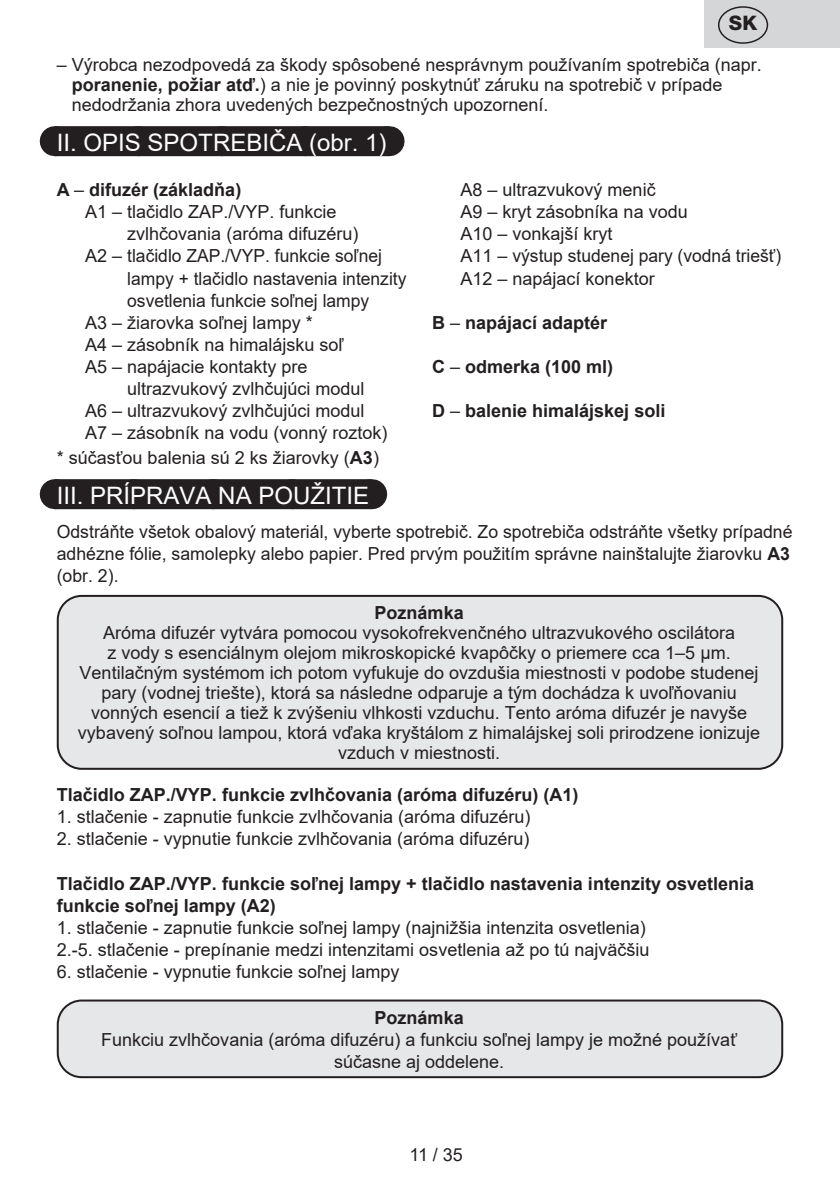
<style>
.page{position:relative;width:840px;height:1191px;background:#fff}
.page>*{position:absolute;margin:0;border:0;box-sizing:border-box;transform-origin:0 0}
.Grafický_nadpis_ETA{font:24px "Arial";color:#fff}
.t1{font:800 20px "Helvetica Neue OT";color:#231f20}
.Normální{font:18px/20px "Arial";color:#231f20}
._3_Text{font:18px/22px "Arial";color:#231f20}
._3_Text-2{font:700 18px/22px "Arial";color:#231f20}
.Normální-2{font:700 18px "Arial";color:#231f20}
.s1{font-weight:700}
.s2{font-weight:400}
</style>
<div class="page">
<div style="left:55px;top:126px;width:333px;height:30px;background:#231f20"></div>
<svg style="left:139px;top:126px;width:207px;height:1px"></svg>
<hr style="left:388px;top:126px;width:1px;height:30px;background:#231f20">
<div style="left:55px;top:479px;width:316px;height:30px;background:#231f20"></div>
<svg style="left:135px;top:479px;width:196px;height:1px"></svg>
<hr style="left:371px;top:479px;width:1px;height:30px;background:#231f20">
<div style="left:58px;top:596px;width:723px;height:173px;background:#e6e7e9;border-radius:24px"></div>
<div style="left:57px;top:595px;width:725px;height:175px;border:2px solid #231f20;border-radius:24px"></div>
<div style="left:58px;top:1000px;width:723px;height:77px;background:#e6e7e9;border-radius:24px"></div>
<div style="left:57px;top:999px;width:725px;height:79px;border:2px solid #231f20;border-radius:24px"></div>
<div style="left:704px;top:0;width:135px;height:48px;background:#d5d6d8"></div>
<div style="left:717px;top:6px;width:50px;height:38px;border:1px solid #231f20;border-radius:50%"></div>
<p class="t1" style="left:728px;top:11px;width:30px">SK</p>
<p class="Normální" style="left:72px;top:55px;width:691px;text-indent:-15px">– Výrobca nezodpovedá za škody spôsobené nesprávnym používaním spotrebiča (napr. <span class="s1">poranenie, požiar atď.</span>) a nie je povinný poskytnúť záruku na spotrebič v prípade nedodržania zhora uvedených bezpečnostných upozornení.</p>
<p class="Grafický_nadpis_ETA" style="left:57px;top:126px;width:331px">II. OPIS SPOTREBIČA (obr. 1)</p>
<p class="_3_Text-2" style="left:57px;top:179px;width:186px">A <span class="s2">–</span> difuzér (základňa)</p>
<p class="_3_Text" style="left:127px;top:201px;width:233px;text-indent:-42px">A1 – tlačidlo ZAP./VYP. funkcie zvlhčovania (aróma difuzéru)</p>
<p class="_3_Text" style="left:127px;top:245px;width:280px;text-indent:-42px">A2 – tlačidlo ZAP./VYP. funkcie soľnej lampy + tlačidlo nastavenia intenzity osvetlenia funkcie soľnej lampy</p>
<p class="_3_Text" style="left:85px;top:311px;width:229px">A3 – žiarovka soľnej lampy *</p>
<p class="_3_Text" style="left:85px;top:333px;width:260px">A4 – zásobník na himalájsku soľ</p>
<p class="_3_Text" style="left:127px;top:355px;width:239px;text-indent:-42px">A5 – napájacie kontakty pre ultrazvukový zvlhčujúci modul</p>
<p class="_3_Text" style="left:85px;top:399px;width:281px">A6 – ultrazvukový zvlhčujúci modul</p>
<p class="_3_Text" style="left:85px;top:421px;width:304px">A7 – zásobník na vodu (vonný roztok)</p>
<p class="_3_Text" style="left:460px;top:179px;width:197px">A8 – ultrazvukový menič</p>
<p class="_3_Text" style="left:460px;top:201px;width:229px">A9 – kryt zásobníka na vodu</p>
<p class="_3_Text" style="left:460px;top:223px;width:154px">A10 – vonkajší kryt</p>
<p class="_3_Text" style="left:460px;top:245px;width:322px">A11 – výstup studenej pary (vodná triešť)</p>
<p class="_3_Text" style="left:460px;top:267px;width:196px">A12 – napájací konektor</p>
<p class="_3_Text-2" style="left:432px;top:311px;width:177px">B <span class="s2">–</span> napájací adaptér</p>
<p class="_3_Text-2" style="left:432px;top:355px;width:183px">C <span class="s2">–</span> odmerka (100 ml)</p>
<p class="_3_Text-2" style="left:432px;top:399px;width:235px">D <span class="s2">–</span> balenie himalájskej soli</p>
<p class="Normální" style="left:57px;top:448px;width:323px">* súčasťou balenia sú 2 ks žiarovky (<span class="s1">A3</span>)</p>
<p class="Grafický_nadpis_ETA" style="left:57px;top:479px;width:314px">III. PRÍPRAVA NA POUŽITIE</p>
<p class="Normální" style="left:57px;top:520px;width:737px;line-height:22px">Odstráňte všetok obalový materiál, vyberte spotrebič. Zo spotrebiča odstráňte všetky prípadné adhézne fólie, samolepky alebo papier. Pred prvým použitím správne nainštalujte žiarovku <span class="s1">A3 </span>(obr. 2).</p>
<p class="Normální-2" style="left:374px;top:600px;width:91px">Poznámka</p>
<p class="Normální" style="left:78px;top:622px;width:683px;text-align:center">Aróma difuzér vytvára pomocou vysokofrekvenčného ultrazvukového oscilátora<br>z vody s esenciálnym olejom mikroskopické kvapôčky o priemere cca 1–5 μm.<br>Ventilačným systémom ich potom vyfukuje do ovzdušia miestnosti v podobe studenej pary (vodnej triešte), ktorá sa následne odparuje a tým dochádza k uvoľňovaniu vonných esencií a tiež k zvýšeniu vlhkosti vzduchu. Tento aróma difuzér je navyše vybavený soľnou lampou, ktorá vďaka kryštálom z himalájskej soli prirodzene ionizuje vzduch v miestnosti.</p>
<p class="_3_Text-2" style="left:57px;top:784px;width:523px">Tlačidlo ZAP./VYP. funkcie zvlhčovania (aróma difuzéru) (A1)</p>
<p class="_3_Text" style="left:57px;top:806px;width:475px">1. stlačenie - zapnutie funkcie zvlhčovania (aróma difuzéru)</p>
<p class="_3_Text" style="left:57px;top:828px;width:474px">2. stlačenie - vypnutie funkcie zvlhčovania (aróma difuzéru)</p>
<p class="_3_Text-2" style="left:57px;top:872px;width:698px">Tlačidlo ZAP./VYP. funkcie soľnej lampy + tlačidlo nastavenia intenzity osvetlenia funkcie soľnej lampy (A2)</p>
<p class="_3_Text" style="left:57px;top:916px;width:590px">1. stlačenie - zapnutie funkcie soľnej lampy (najnižšia intenzita osvetlenia)</p>
<p class="_3_Text" style="left:57px;top:938px;width:594px">2.-5. stlačenie - prepínanie medzi intenzitami osvetlenia až po tú najväčšiu</p>
<p class="_3_Text" style="left:57px;top:960px;width:344px">6. stlačenie - vypnutie funkcie soľnej lampy</p>
<p class="Normální-2" style="left:374px;top:1004px;width:91px">Poznámka</p>
<p class="Normální" style="left:101px;top:1028px;width:637px;line-height:22px;text-align:center">Funkciu zvlhčovania (aróma difuzéru) a funkciu soľnej lampy je možné používať súčasne aj oddelene.</p>
<p class="Normální" style="left:409px;top:1144px;width:55px">11 / 35</p>
</div>
